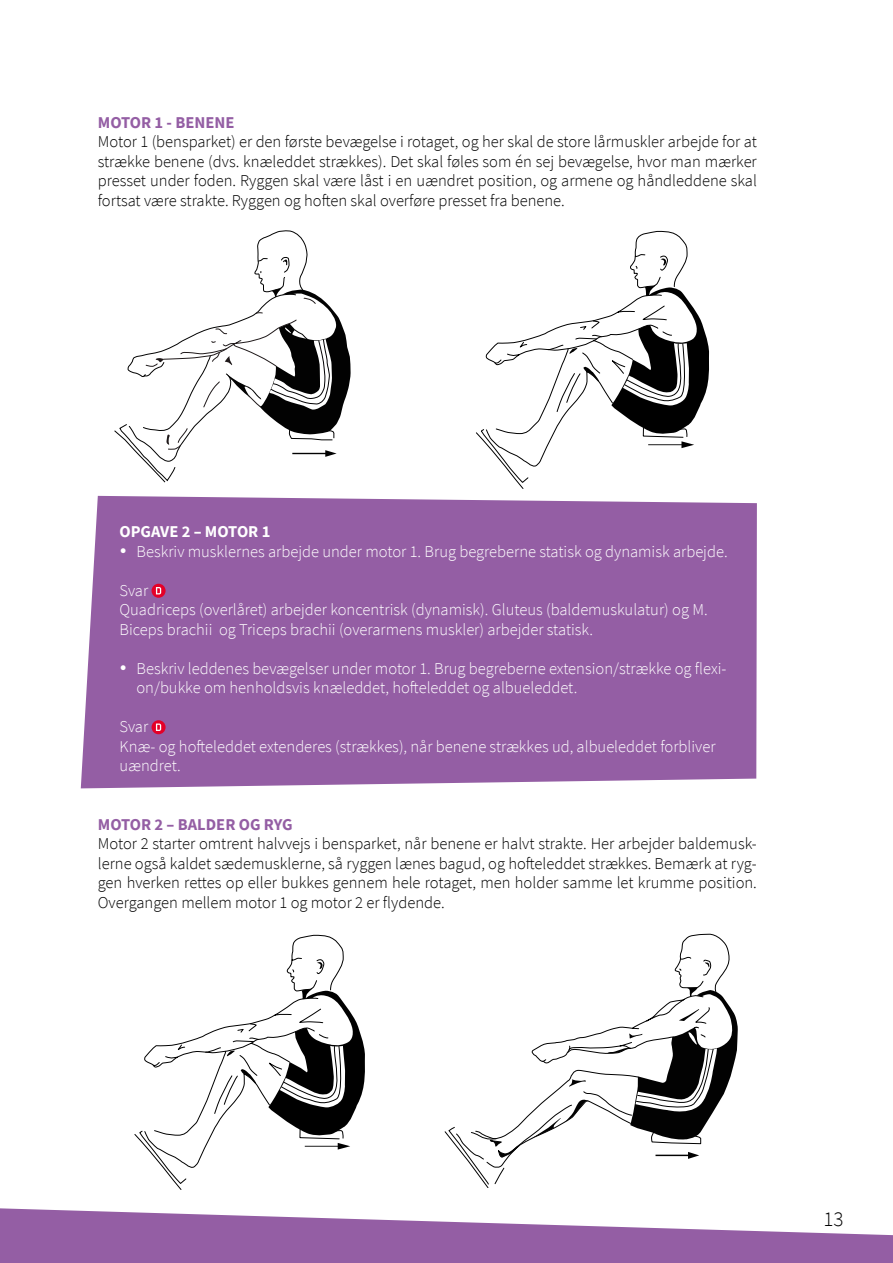
<style>
.page{position:relative;width:893px;height:1263px;background:#fff}
.page>*{position:absolute;margin:0;border:0;box-sizing:border-box;transform-origin:0 0}
.t1{font:300 21px "Source Sans Pro";color:#000}
.t2{font:300 16.5px/19.5px "Source Sans Pro";color:#000;text-align:justify}
.t3{font:300 16.5px/19.5px "Source Sans Pro";color:#fff}
.t4{font:700 16.5px "Source Sans Pro";color:#945ea4}
.t5{font:700 16.5px "Source Sans Pro";color:#fff}
</style>
<div class="page">
<svg style="left:0;top:1208px;width:893px;height:55px;fill:#945ea4"></svg>
<svg style="left:114px;top:230px;width:237px;height:252px"></svg>
<svg style="left:476px;top:231px;width:233px;height:258px"></svg>
<div style="left:81px;top:496px;width:676px;height:292px;background:#945ea4"></div>
<svg style="left:152px;top:584px;width:14px;height:14px"></svg>
<svg style="left:156px;top:587px;width:5px;height:7px"></svg>
<svg style="left:152px;top:720px;width:14px;height:14px"></svg>
<svg style="left:156px;top:723px;width:5px;height:8px"></svg>
<svg style="left:134px;top:935px;width:231px;height:255px"></svg>
<svg style="left:445px;top:934px;width:293px;height:254px"></svg>
<p class="t4" style="left:98px;top:111px;width:138px">MOTOR 1 - BENENE</p>
<p class="t2" style="left:98px;top:132px;width:661px">Motor 1 (bensparket) er den første bevægelse i rotaget, og her skal de store lårmuskler arbejde for at strække benene (dvs. knæleddet strækkes). Det skal føles som én sej bevægelse, hvor man mærker presset under foden. Ryggen skal være låst i en uændret position, og armene og håndleddene skal fortsat være strakte. Ryggen og hoften skal overføre presset fra benene.</p>
<p class="t5" style="left:119px;top:520px;width:152px">OPGAVE 2 – MOTOR 1</p>
<p class="t3" style="left:119px;top:541px;width:610px">• Beskriv musklernes arbejde under motor 1. Brug begreberne statisk og dynamisk arbejde.</p>
<p class="t3" style="left:119px;top:580px;width:590px">Svar<br>Quadriceps (overlåret) arbejder koncentrisk (dynamisk). Gluteus (baldemuskulatur) og M.<br>Biceps brachii og Triceps brachii (overarmens muskler) arbejder statisk.</p>
<p class="t3" style="left:136px;top:658px;width:591px;text-indent:-17px">• Beskriv leddenes bevægelser under motor 1. Brug begreberne extension/strække og flexi&shy;on/bukke om henholdsvis knæleddet, hofteleddet og albueleddet.</p>
<p class="t3" style="left:119px;top:717px;width:598px">Svar<br>Knæ- og hofteleddet extenderes (strækkes), når benene strækkes ud, albueleddet forbliver uændret.</p>
<p class="t4" style="left:98px;top:813px;width:196px">MOTOR 2 – BALDER OG RYG</p>
<p class="t2" style="left:98px;top:834px;width:661px">Motor 2 starter omtrent halvvejs i bensparket, når benene er halvt strakte. Her arbejder baldemusk&shy;lerne også kaldet sædemusklerne, så ryggen lænes bagud, og hofteleddet strækkes. Bemærk at ryg&shy;gen hverken rettes op eller bukkes gennem hele rotaget, men holder samme let krumme position.<br>Overgangen mellem motor 1 og motor 2 er flydende.</p>
<p class="t1" style="left:823px;top:1206px;width:22px">13</p>
</div>
